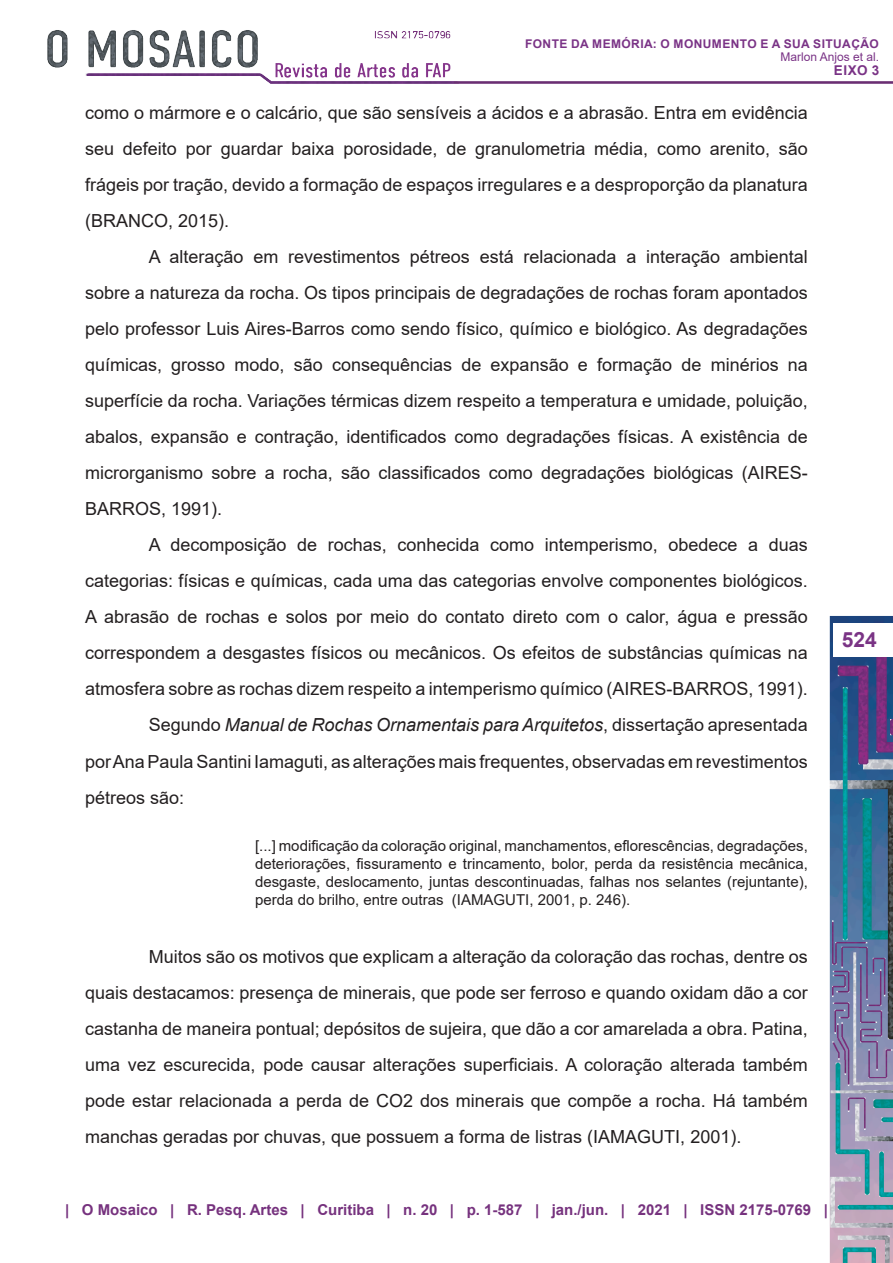
<style>
.page{position:relative;width:893px;height:1263px;background:#fff}
.page>*{position:absolute;margin:0;border:0;box-sizing:border-box;transform-origin:0 0}
.t1{font:700 21px "Arial";color:#7a3485}
.Corpo{font:18px/36px "Arial";color:#231f20;text-align:justify}
.citação{font:15px/18px "Arial";color:#231f20;text-align:justify}
.t2{font:700 15px "Arial";color:#76327e}
.t3{font:700 13.5px "Arial";color:#7a3386}
.t4{font:700 12px "Arial";letter-spacing:.035em;color:#7a3386}
.t5{font:12px "Arial";color:#7a3386}
.s1{font-style:italic}
</style>
<div class="page">
<img style="left:47px;top:30px;width:846px;height:1233px">
<div style="left:833px;top:623px;width:60px;height:34px;background:#fff"></div>
<p class="t4" style="left:525px;top:35px;width:355px">FONTE DA MEMÓRIA: O MONUMENTO E A SUA SITUAÇÃO</p>
<p class="t5" style="left:780px;top:49px;width:100px">Marlon Anjos et al.</p>
<p class="t3" style="left:834px;top:60px;width:47px">Eixo 3</p>
<p class="Corpo" style="left:85px;top:95px;width:724px">como o mármore e o calcário, que são sensíveis a ácidos e a abrasão. Entra em evidência seu defeito por guardar baixa porosidade, de granulometria média, como arenito, são frágeis por tração, devido a formação de espaços irregulares e a desproporção da planatura (BRANCO, 2015).</p>
<p class="Corpo" style="left:85px;top:239px;width:724px;text-indent:64px">A alteração em revestimentos pétreos está relacionada a interação ambiental sobre a natureza da rocha. Os tipos principais de degradações de rochas foram apontados pelo professor Luis Aires-Barros como sendo físico, químico e biológico. As degradações químicas, grosso modo, são consequências de expansão e formação de minérios na superfície da rocha. Variações térmicas dizem respeito a temperatura e umidade, poluição, abalos, expansão e contração, identificados como degradações físicas. A existência de microrganismo sobre a rocha, são classificados como degradações biológicas (AIRES-BARROS, 1991).</p>
<p class="Corpo" style="left:85px;top:527px;width:724px;text-indent:64px">A decomposição de rochas, conhecida como intemperismo, obedece a duas categorias: físicas e químicas, cada uma das categorias envolve componentes biológicos.<br>A abrasão de rochas e solos por meio do contato direto com o calor, água e pressão correspondem a desgastes físicos ou mecânicos. Os efeitos de substâncias químicas na atmosfera sobre as rochas dizem respeito a intemperismo químico (AIRES-BARROS, 1991).</p>
<p class="Corpo" style="left:85px;top:707px;width:724px;text-indent:64px">Segundo <span class="s1">Manual de Rochas Ornamentais para Arquitetos</span>, dissertação apresentada por Ana Paula Santini Iamaguti, as alterações mais frequentes, observadas em revestimentos pétreos são:</p>
<p class="citação" style="left:255px;top:837px;width:554px">[...] modificação da coloração original, manchamentos, eflorescências, degradações, deteriorações, fissuramento e trincamento, bolor, perda da resistência mecânica, desgaste, deslocamento, juntas descontinuadas, falhas nos selantes (rejuntante), perda do brilho, entre outras (IAMAGUTI, 2001, p. 246).</p>
<p class="t1" style="left:842px;top:625px;width:37px">524</p>
<p class="Corpo" style="left:85px;top:938px;width:724px;text-indent:64px">Muitos são os motivos que explicam a alteração da coloração das rochas, dentre os quais destacamos: presença de minerais, que pode ser ferroso e quando oxidam dão a cor castanha de maneira pontual; depósitos de sujeira, que dão a cor amarelada a obra. Patina, uma vez escurecida, pode causar alterações superficiais. A coloração alterada também pode estar relacionada a perda de CO2 dos minerais que compõe a rocha. Há também manchas geradas por chuvas, que possuem a forma de listras (IAMAGUTI, 2001).</p>
<p class="t2" style="left:65px;top:1199px;width:764px">| O Mosaico | R. Pesq. Artes | Curitiba | n. 20 | p. 1-587 | jan./jun. | 2021 | ISSN 2175-0769 |</p>
</div>
